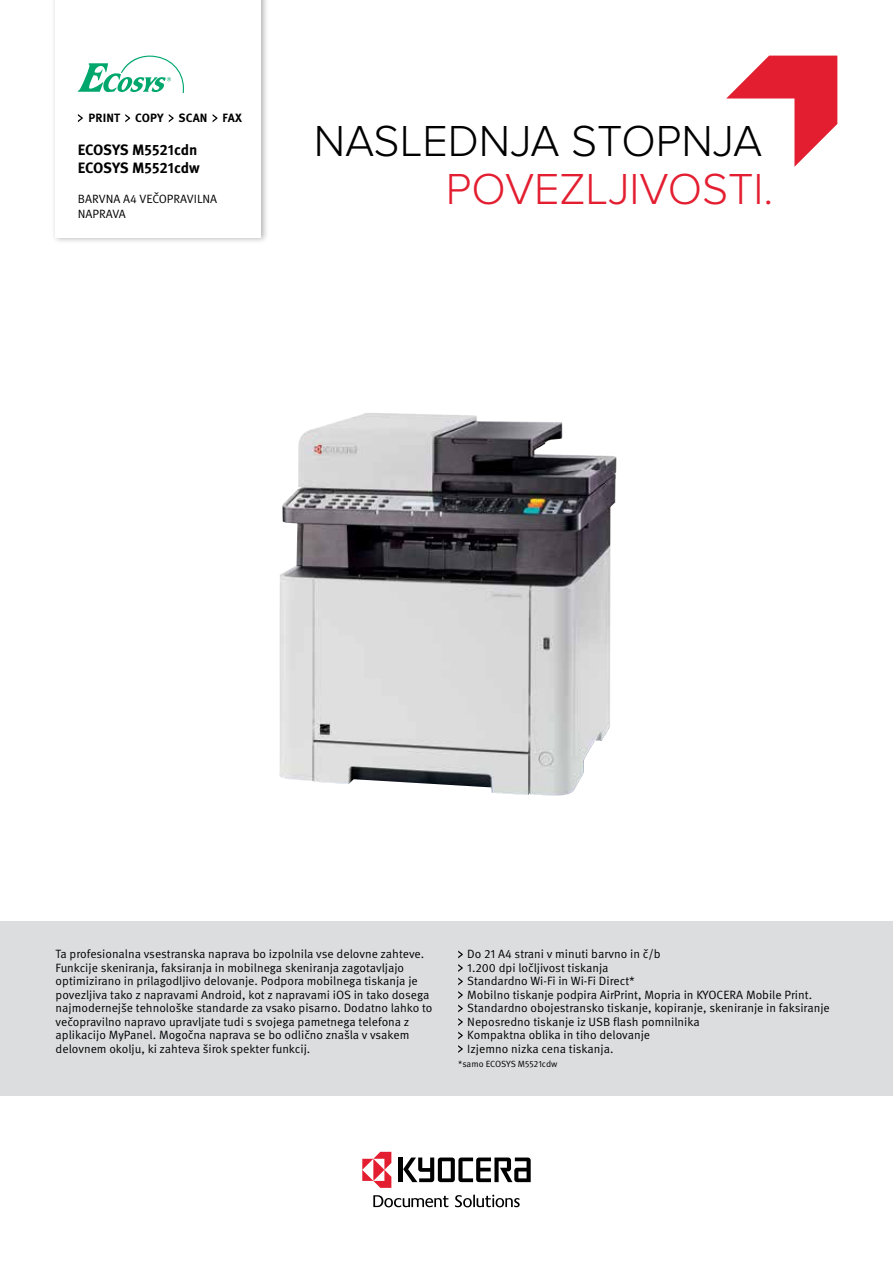
<style>
.page{position:relative;width:893px;height:1263px;background:#fff}
.page>*{position:absolute;margin:0;border:0;box-sizing:border-box;transform-origin:0 0}
.t1{font:300 45px "Proxima Nova";color:#000}
.t2{font:300 45px "Proxima Nova";color:#e31e30}
.t3{font:700 15px/18px "Meta Pro";letter-spacing:-.01em;color:#000}
.t4{font:12px/13.5px "Meta Pro Norm";color:#000}
.t5{font:700 12px "Meta Pro";letter-spacing:.01em;color:#000}
.t6{font:9px "Meta Pro Norm";letter-spacing:-.01em;color:#000}
</style>
<div class="page">
<img style="left:279px;top:413px;width:337px;height:383px">
<div style="left:0;top:921px;width:893px;height:175px;background:#dcddde"></div>
<div style="left:51px;top:0;width:217px;height:244px;background:#000;opacity:.3"></div>
<div style="left:56px;top:0;width:205px;height:238px;background:#fff"></div>
<hr style="left:399px;top:1157px;width:4px;height:25px;background:#000">
<svg style="left:403px;top:1157px;width:128px;height:25px"></svg>
<svg style="left:362px;top:1152px;width:29px;height:36px"></svg>
<svg style="left:455px;top:1195px;width:65px;height:12px"></svg>
<svg style="left:373px;top:1195px;width:75px;height:12px"></svg>
<svg style="left:78px;top:56px;width:106px;height:37px"></svg>
<svg style="left:726px;top:56px;width:111px;height:111px"></svg>
<svg style="left:458px;top:950px;width:5px;height:8px"></svg>
<svg style="left:458px;top:964px;width:5px;height:21px"></svg>
<svg style="left:458px;top:991px;width:5px;height:21px"></svg>
<svg style="left:458px;top:1018px;width:5px;height:21px"></svg>
<svg style="left:458px;top:1045px;width:5px;height:8px"></svg>
<svg style="left:78px;top:114px;width:5px;height:8px"></svg>
<svg style="left:125px;top:114px;width:5px;height:8px"></svg>
<svg style="left:169px;top:114px;width:5px;height:8px"></svg>
<svg style="left:213px;top:114px;width:4px;height:8px"></svg>
<p class="t5" style="left:89px;top:109px;width:33px">PRINT</p>
<p class="t5" style="left:135px;top:109px;width:74px">COPY SCAN</p>
<p class="t5" style="left:223px;top:109px;width:21px">FAX</p>
<p class="t3" style="left:78px;top:140px;width:124px">ECOSYS M5521cdn<br>ECOSYS M5521cdw</p>
<p class="t4" style="left:78px;top:191px;width:141px;line-height:15px">BARVNA A4 VEČOPRAVILNA<br>NAPRAVA</p>
<h1 class="t1" style="left:314px;top:115px;width:450px">NASLEDNJA STOPNJA</h1>
<h1 class="t2" style="left:446px;top:163px;width:329px">POVEZLJIVOSTI.</h1>
<p class="t4" style="left:56px;top:947px;width:378px">Ta profesionalna vsestranska naprava bo izpolnila vse delovne zahteve.<br>Funkcije skeniranja, faksiranja in mobilnega skeniranja zagotavljajo optimizirano in prilagodljivo delovanje. Podpora mobilnega tiskanja je povezljiva tako z napravami Android, kot z napravami iOS in tako dosega najmodernejše tehnološke standarde za vsako pisarno. Dodatno lahko to večopravilno napravo upravljate tudi s svojega pametnega telefona z aplikacijo MyPanel. Mogočna naprava se bo odlično znašla v vsakem delovnem okolju, ki zahteva širok spekter funkcij.</p>
<p class="t4" style="left:467px;top:947px;width:364px">Do 21 A4 strani v minuti barvno in č/b<br>1.200 dpi ločljivost tiskanja<br>Standardno Wi-Fi in Wi-Fi Direct*<br>Mobilno tiskanje podpira AirPrint, Mopria in KYOCERA Mobile Print.<br>Standardno obojestransko tiskanje, kopiranje, skeniranje in faksiranje Neposredno tiskanje iz USB flash pomnilnika<br>Kompaktna oblika in tiho delovanje<br>Izjemno nizka cena tiskanja.</p>
<p class="t6" style="left:458px;top:1057px;width:101px">*samo ECOSYS M5521cdw</p>
</div>
